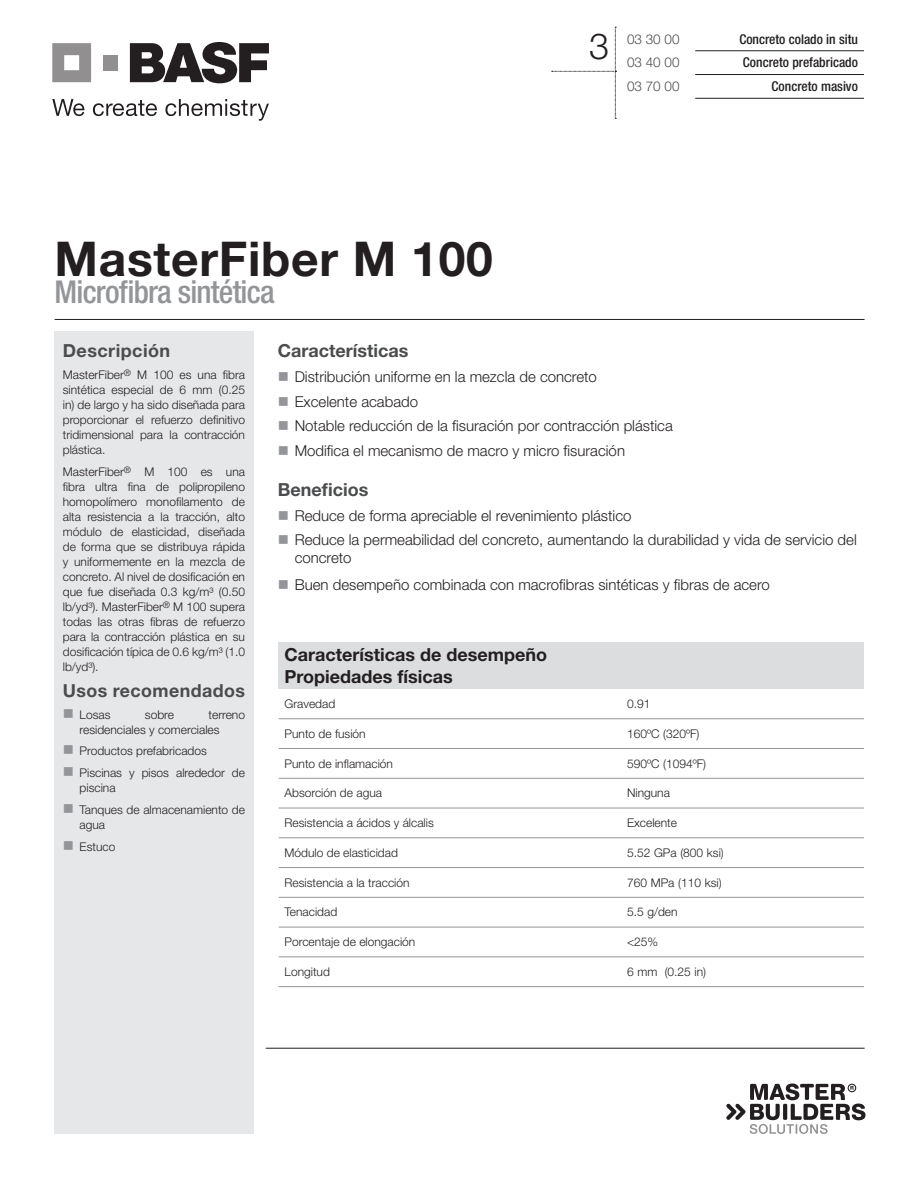
<style>
.page{position:relative;width:918px;height:1188px;background:#fff}
.page>*{position:absolute;margin:0;border:0;box-sizing:border-box;transform-origin:0 0}
.Product_Name{font:700 48px "Helvetica Neue LT Std";letter-spacing:.015em;color:#231f20}
.Large_Numbers_-_Left{font:300 36px "Helvetica Neue LT Std";color:#231f20}
.Product_Name-2{font:500 condensed 31.5px "Helvetica Neue LT Std";letter-spacing:-.025em;color:#939598}
.CHART_NOTE{font:700 18px "Helvetica Neue LT Std";color:#231f20}
.Section_Header{font:700 18px "Helvetica Neue LT Std";color:#4b4c4d}
.Body{font:700 18px "Helvetica Neue LT Std";letter-spacing:.025em;color:#4b4c4d}
.Section_Header-2{font:700 18px "Helvetica Neue LT Std";letter-spacing:.025em;color:#4b4c4d}
.t1{font:300 15px/18px "Helvetica Neue LT Std";color:#231f20}
.Bold_Description_-_R{font:500 condensed 13.5px "Helvetica Neue LT Std";color:#231f20}
.Middle_Numbers_-_Gra{font:300 13.5px "Helvetica Neue LT Std";color:#4b4c4d}
.Pg__1_Left_Column_Bo{font:300 12px/15px "Helvetica Neue LT Std";color:#231f20}
.Test_Data_Header{font:300 12px "Helvetica Neue LT Std";color:#231f20}
.Test_Data_Body_Copy{font:300 12px "Helvetica Neue LT Std";color:#231f20}
</style>
<div class="page">
<hr style="left:55px;top:319px;width:810px;height:1px;background:#231f20">
<div style="left:54px;top:331px;width:200px;height:803px;background:#e6e7e9"></div>
<hr style="left:266px;top:1048px;width:599px;height:1px;background:#231f20">
<svg style="left:52px;top:43px;width:39px;height:39px"></svg>
<div style="left:103px;top:55px;width:15px;height:15px;background:#918f8f"></div>
<svg style="left:130px;top:42px;width:139px;height:41px"></svg>
<svg style="left:52px;top:99px;width:32px;height:17px"></svg>
<svg style="left:93px;top:100px;width:64px;height:16px"></svg>
<svg style="left:165px;top:99px;width:104px;height:22px"></svg>
<svg style="left:726px;top:1083px;width:140px;height:51px"></svg>
<svg style="left:552px;top:27px;width:64px;height:92px"></svg>
<hr style="left:695px;top:50px;width:169px;height:1px;background:#231f20">
<hr style="left:695px;top:74px;width:169px;height:1px;background:#231f20">
<hr style="left:695px;top:98px;width:169px;height:1px;background:#231f20">
<div style="left:279px;top:642px;width:585px;height:47px;background:#dcdddf"></div>
<hr style="left:279px;top:718px;width:342px;height:1px;background:#939598">
<hr style="left:621px;top:718px;width:243px;height:1px;background:#939598">
<hr style="left:279px;top:748px;width:342px;height:1px;background:#939598">
<hr style="left:621px;top:748px;width:243px;height:1px;background:#939598">
<hr style="left:279px;top:778px;width:342px;height:1px;background:#939598">
<hr style="left:621px;top:778px;width:243px;height:1px;background:#939598">
<hr style="left:279px;top:808px;width:342px;height:1px;background:#939598">
<hr style="left:621px;top:808px;width:243px;height:1px;background:#939598">
<hr style="left:279px;top:838px;width:342px;height:1px;background:#939598">
<hr style="left:621px;top:838px;width:243px;height:1px;background:#939598">
<hr style="left:279px;top:867px;width:342px;height:1px;background:#939598">
<hr style="left:621px;top:867px;width:243px;height:1px;background:#939598">
<hr style="left:279px;top:897px;width:342px;height:1px;background:#939598">
<hr style="left:621px;top:897px;width:243px;height:1px;background:#939598">
<hr style="left:279px;top:927px;width:342px;height:1px;background:#939598">
<hr style="left:621px;top:927px;width:243px;height:1px;background:#939598">
<hr style="left:279px;top:957px;width:342px;height:1px;background:#939598">
<hr style="left:621px;top:957px;width:243px;height:1px;background:#939598">
<hr style="left:279px;top:986px;width:342px;height:1px;background:#939598">
<hr style="left:621px;top:986px;width:243px;height:1px;background:#939598">
<p class="Product_Name" style="left:55px;top:229px;width:440px">MasterFiber M 100</p>
<p class="Product_Name-2" style="left:55px;top:273px;width:222px">Microfibra sintética</p>
<p class="Large_Numbers_-_Left" style="left:589px;top:24px;width:22px">3</p>
<p class="Middle_Numbers_-_Gra" style="left:627px;top:31px;width:54px">03 30 00</p>
<p class="Bold_Description_-_R" style="left:739px;top:31px;width:120px">Concreto colado in situ</p>
<p class="Middle_Numbers_-_Gra" style="left:627px;top:54px;width:54px">03 40 00</p>
<p class="Bold_Description_-_R" style="left:743px;top:55px;width:117px">Concreto prefabricado</p>
<p class="Middle_Numbers_-_Gra" style="left:627px;top:78px;width:54px">03 70 00</p>
<p class="Bold_Description_-_R" style="left:772px;top:78px;width:88px">Concreto masivo</p>
<p class="Section_Header-2" style="left:63px;top:339px;width:109px">Descripción</p>
<p class="Pg__1_Left_Column_Bo" style="left:63px;top:367px;width:184px;text-align:justify">MasterFiber<sup>®</sup> M 100 es una fibra sintética especial de 6 mm (0.25 in) de largo y ha sido diseñada para proporcionar el refuerzo definitivo tridimensional para la contracción plástica.</p>
<p class="Pg__1_Left_Column_Bo" style="left:63px;top:464px;width:184px;text-align:justify">MasterFiber<sup>®</sup> M 100 es una fibra ultra fina de polipropileno homopolímero monofilamento de alta resistencia a la tracción, alto módulo de elasticidad, diseñada de forma que se distribuya rápida y uniformemente en la mezcla de concreto. Al nivel de dosificación en que fue diseñada 0.3 kg/m³ (0.50 lb/yd³). MasterFiber<sup>®</sup> M 100 supera todas las otras fibras de refuerzo para la contracción plástica en su dosificación típica de 0.6 kg/m³ (1.0 lb/yd³).</p>
<p class="Body" style="left:63px;top:679px;width:184px">Usos recomendados</p>
<p class="Pg__1_Left_Column_Bo" style="left:80px;top:707px;width:32px">Losas</p>
<p class="Pg__1_Left_Column_Bo" style="left:145px;top:707px;width:31px">sobre</p>
<p class="Pg__1_Left_Column_Bo" style="left:80px;top:707px;width:167px;text-indent:129px">terreno residenciales y comerciales</p>
<p class="Pg__1_Left_Column_Bo" style="left:80px;top:743px;width:129px">Productos prefabricados</p>
<p class="Pg__1_Left_Column_Bo" style="left:80px;top:765px;width:167px">Piscinas y pisos alrededor de piscina</p>
<p class="Pg__1_Left_Column_Bo" style="left:80px;top:802px;width:167px">Tanques de almacenamiento de agua</p>
<p class="Pg__1_Left_Column_Bo" style="left:80px;top:839px;width:37px">Estuco</p>
<p class="Section_Header" style="left:278px;top:339px;width:132px">Características</p>
<p class="t1" style="left:295px;top:367px;width:304px">Distribución uniforme en la mezcla de concreto</p>
<p class="t1" style="left:295px;top:392px;width:125px">Excelente acabado</p>
<p class="t1" style="left:295px;top:417px;width:380px">Notable reducción de la fisuración por contracción plástica</p>
<p class="t1" style="left:295px;top:441px;width:332px">Modifica el mecanismo de macro y micro fisuración</p>
<p class="Section_Header" style="left:278px;top:478px;width:92px">Beneficios</p>
<p class="t1" style="left:295px;top:506px;width:338px">Reduce de forma apreciable el revenimiento plástico</p>
<p class="t1" style="left:295px;top:531px;width:564px">Reduce la permeabilidad del concreto, aumentando la durabilidad y vida de servicio del concreto</p>
<p class="t1" style="left:295px;top:575px;width:477px">Buen desempeño combinada con macrofibras sintéticas y fibras de acero</p>
<p class="CHART_NOTE" style="left:285px;top:644px;width:264px">Características de desempeño</p>
<p class="CHART_NOTE" style="left:285px;top:665px;width:170px">Propiedades físicas</p>
<p class="Test_Data_Header" style="left:285px;top:696px;width:52px">Gravedad</p>
<p class="Test_Data_Body_Copy" style="left:627px;top:696px;width:25px">0.91</p>
<p class="Test_Data_Header" style="left:285px;top:726px;width:83px">Punto de fusión</p>
<p class="Test_Data_Body_Copy" style="left:627px;top:726px;width:74px">160ºC (320ºF)</p>
<p class="Test_Data_Header" style="left:285px;top:756px;width:110px">Punto de inflamación</p>
<p class="Test_Data_Body_Copy" style="left:627px;top:756px;width:81px">590ºC (1094ºF)</p>
<p class="Test_Data_Header" style="left:285px;top:786px;width:99px">Absorción de agua</p>
<p class="Test_Data_Body_Copy" style="left:627px;top:786px;width:44px">Ninguna</p>
<p class="Test_Data_Header" style="left:285px;top:816px;width:151px">Resistencia a ácidos y álcalis</p>
<p class="Test_Data_Body_Copy" style="left:627px;top:816px;width:52px">Excelente</p>
<p class="Test_Data_Header" style="left:285px;top:845px;width:115px">Módulo de elasticidad</p>
<p class="Test_Data_Body_Copy" style="left:627px;top:845px;width:98px">5.52 GPa (800 ksi)</p>
<p class="Test_Data_Header" style="left:285px;top:875px;width:126px">Resistencia a la tracción</p>
<p class="Test_Data_Body_Copy" style="left:627px;top:875px;width:96px">760 MPa (110 ksi)</p>
<p class="Test_Data_Header" style="left:285px;top:905px;width:54px">Tenacidad</p>
<p class="Test_Data_Body_Copy" style="left:627px;top:905px;width:52px">5.5 g/den</p>
<p class="Test_Data_Header" style="left:285px;top:935px;width:132px">Porcentaje de elongación</p>
<p class="Test_Data_Body_Copy" style="left:627px;top:935px;width:33px">&lt;25%</p>
<p class="Test_Data_Header" style="left:285px;top:964px;width:47px">Longitud</p>
<p class="Test_Data_Body_Copy" style="left:627px;top:964px;width:81px">6 mm (0.25 in)</p>
</div>
